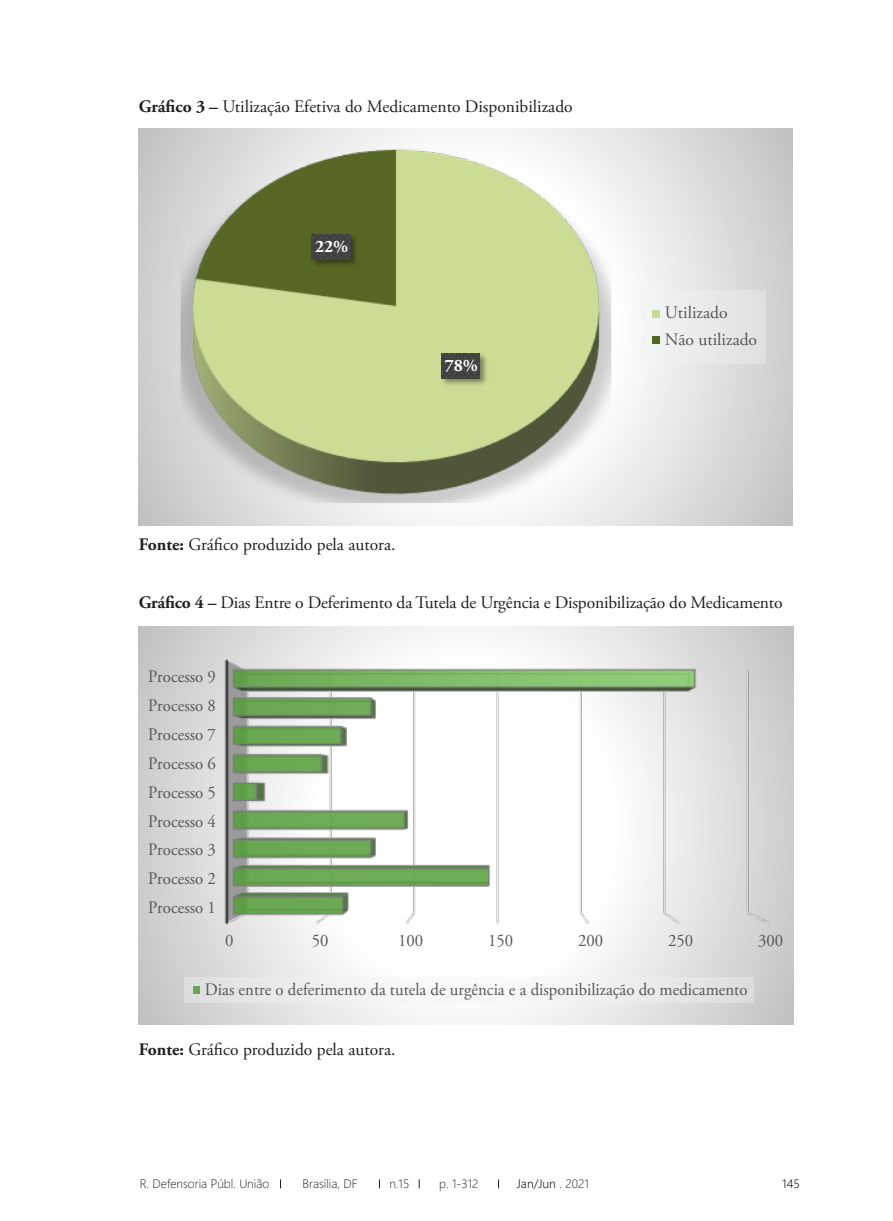
<style>
.page{position:relative;width:893px;height:1221px;background:#fff}
.page>*{position:absolute;margin:0;border:0;box-sizing:border-box;transform-origin:0 0}
.t1{font:17.5px "Adobe Garamond Pro";color:#57585a;scale:.96 1}
.Titulo_Fig_tab{font:17.5px "Adobe Garamond Pro";letter-spacing:-.01em;color:#231f20}
.Fonte{font:17.5px "Adobe Garamond Pro";color:#231f20}
.t2{font:17.5px/26.4px "Adobe Garamond Pro";color:#57585a}
.t3{font:700 17.5px "Adobe Garamond Pro";color:#fff}
.t4{font:12.25px "Webly Sleek UI Light";color:#231f20}
.t5{font:12.25px "Webly Sleek UI Semilight";color:#231f20}
.s1{font-weight:700}
.s2{font-family:"Webly Sleek UI Light"}
</style>
<div class="page">
<svg style="left:139px;top:128px;width:654px;height:397px;background:#dbdbdb"></svg>
<img style="left:139px;top:146px;width:543px;height:362px">
<img style="left:437px;top:348px;width:55px;height:42px">
<div style="left:442px;top:353px;width:38px;height:25px;background:linear-gradient(to right,#434343,#434343)"></div>
<img style="left:307px;top:230px;width:56px;height:42px">
<div style="left:312px;top:235px;width:38px;height:24px;background:linear-gradient(to right,#434343,#434343)"></div>
<svg style="left:641px;top:290px;width:125px;height:74px"></svg>
<div style="left:652px;top:310px;width:8px;height:7px;background:#c9da92"></div>
<div style="left:652px;top:336px;width:8px;height:7px;background:#546422"></div>
<svg style="left:139px;top:627px;width:654px;height:397px"></svg>
<img style="left:220px;top:643px;width:556px;height:297px">
<svg style="left:184px;top:977px;width:570px;height:25px;fill:#f0f0f0"></svg>
<div style="left:193px;top:986px;width:7px;height:7px;background:#68a751"></div>
<p class="Titulo_Fig_tab" style="left:139px;top:96px;width:435px"><span class="s1">Gráfico 3 –</span> Utilização Efetiva do Medicamento Disponibilizado</p>
<p class="t3" style="left:315px;top:236px;width:35px">22%</p>
<p class="t3" style="left:445px;top:355px;width:35px">78%</p>
<p class="Fonte" style="left:139px;top:533px;width:258px"><span class="s1">Fonte:</span> Gráfico produzido pela autora.</p>
<p class="t2" style="left:665px;top:300px;width:94px">Utilizado<br>Não utilizado</p>
<p class="Titulo_Fig_tab" style="left:139px;top:591px;width:645px"><span class="s1">Gráfico 4 –</span> Dias Entre o Deferimento da Tutela de Urgência e Disponibilização do Medicamento</p>
<p class="t1" style="left:148px;top:666px;width:72px">Processo 9</p>
<p class="t1" style="left:148px;top:695px;width:72px">Processo 8</p>
<p class="t1" style="left:148px;top:723px;width:72px">Processo 7</p>
<p class="t1" style="left:148px;top:752px;width:72px">Processo 6</p>
<p class="t1" style="left:148px;top:781px;width:72px">Processo 5</p>
<p class="t1" style="left:148px;top:810px;width:72px">Processo 4</p>
<p class="t1" style="left:148px;top:839px;width:72px">Processo 3</p>
<p class="t1" style="left:148px;top:868px;width:72px">Processo 2</p>
<p class="t1" style="left:148px;top:897px;width:72px">Processo 1</p>
<p class="t1" style="left:225px;top:929px;width:10px">0</p>
<p class="t1" style="left:312px;top:929px;width:19px">50</p>
<p class="t1" style="left:398px;top:929px;width:28px">100</p>
<p class="t1" style="left:488px;top:929px;width:28px">150</p>
<p class="t1" style="left:578px;top:929px;width:28px">200</p>
<p class="t1" style="left:668px;top:929px;width:28px">250</p>
<p class="t1" style="left:758px;top:929px;width:28px">300</p>
<p class="t1" style="left:205px;top:978px;width:567px">Dias entre o deferimento da tutela de urgência e a disponibilização do medicamento</p>
<p class="Fonte" style="left:139px;top:1039px;width:258px"><span class="s1">Fonte:</span> Gráfico produzido pela autora.</p>
<p class="t4" style="left:140px;top:1174px;width:131px">R. Defensoria Públ. União</p>
<p class="t4" style="left:302px;top:1174px;width:57px">Brasília, DF</p>
<p class="t4" style="left:389px;top:1174px;width:21px">n.15</p>
<p class="t4" style="left:439px;top:1174px;width:41px">p. 1-312</p>
<p class="t5" style="left:517px;top:1174px;width:73px">Jan/Jun <span class="s2">. 2021</span></p>
<p class="t5" style="left:782px;top:1173px;width:19px">145</p>
</div>
